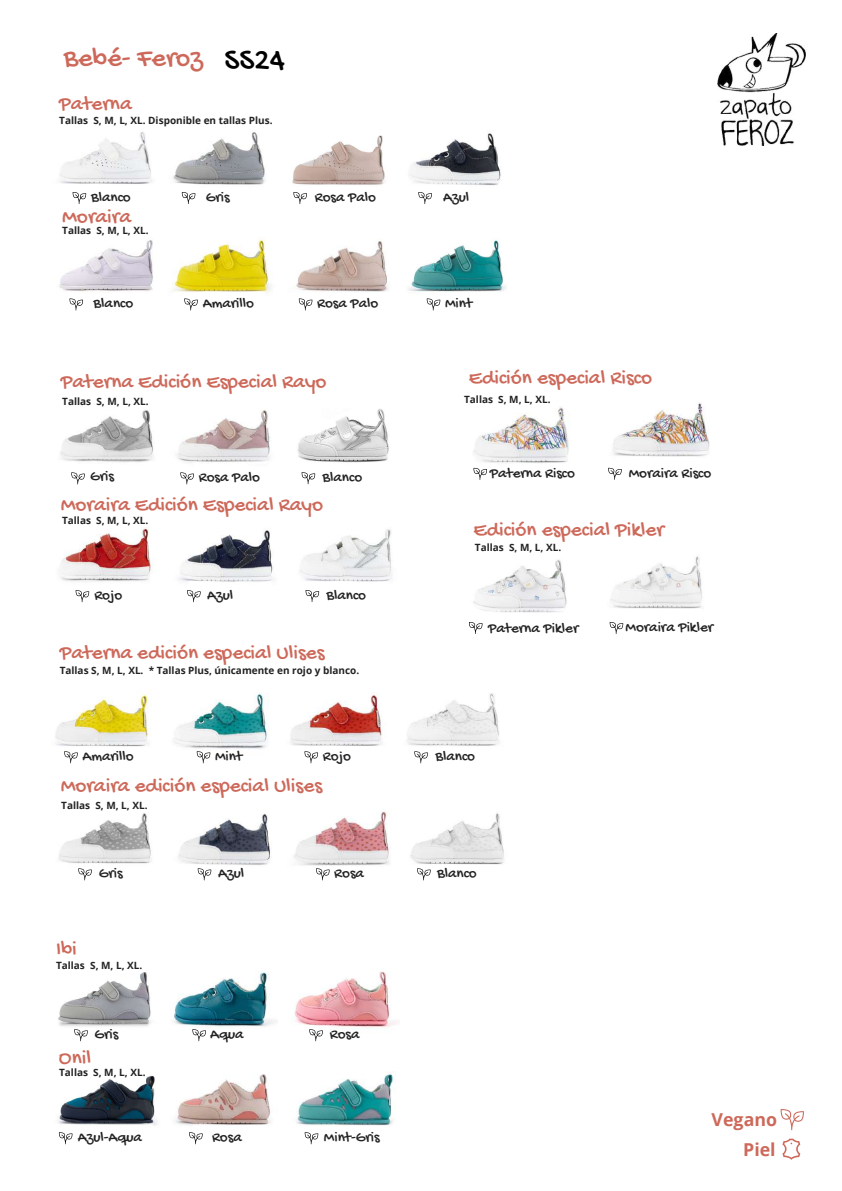
<style>
.page{position:relative;width:842px;height:1191px;background:#fff}
.page>*{position:absolute;margin:0;border:0;box-sizing:border-box;transform-origin:0 0}
.t1{font:28px "Gochi Hand";color:#cd695a}
.t2{font:21.2px "Gochi Hand";color:#cd695a}
.t3{font:700 17.8px/29.6px "Open Sans";color:#cd695a;text-align:right}
.t4{font:15.1px "Gochi Hand";color:#222}
.t5{font:700 10px "Open Sans";color:#222}
.s1{font-size:32px;color:#000}
</style>
<div class="page">
<svg style="left:781px;top:1109px;width:23px;height:20px"></svg>
<svg style="left:782px;top:1138px;width:18px;height:21px"></svg>
<img style="left:717px;top:33px;width:89px;height:112px">
<img style="left:294px;top:811px;width:95px;height:55px">
<img style="left:410px;top:813px;width:94px;height:52px">
<img style="left:178px;top:814px;width:93px;height:58px">
<img style="left:58px;top:813px;width:94px;height:51px">
<svg style="left:198px;top:868px;width:13px;height:12px"></svg>
<svg style="left:316px;top:868px;width:14px;height:12px"></svg>
<svg style="left:417px;top:868px;width:14px;height:12px"></svg>
<svg style="left:78px;top:868px;width:14px;height:12px"></svg>
<img style="left:172px;top:238px;width:99px;height:54px">
<img style="left:59px;top:240px;width:94px;height:59px">
<img style="left:408px;top:240px;width:98px;height:60px">
<img style="left:296px;top:241px;width:92px;height:58px">
<svg style="left:70px;top:298px;width:13px;height:12px"></svg>
<svg style="left:184px;top:298px;width:14px;height:12px"></svg>
<svg style="left:299px;top:298px;width:13px;height:12px"></svg>
<svg style="left:427px;top:298px;width:13px;height:12px"></svg>
<img style="left:175px;top:1074px;width:96px;height:51px">
<img style="left:296px;top:1071px;width:100px;height:55px">
<img style="left:58px;top:1076px;width:99px;height:50px">
<svg style="left:59px;top:1132px;width:13px;height:12px"></svg>
<svg style="left:189px;top:1132px;width:14px;height:12px"></svg>
<svg style="left:305px;top:1132px;width:13px;height:12px"></svg>
<img style="left:60px;top:527px;width:93px;height:54px">
<img style="left:178px;top:530px;width:96px;height:52px">
<img style="left:299px;top:529px;width:93px;height:62px">
<svg style="left:469px;top:622px;width:13px;height:12px"></svg>
<svg style="left:610px;top:622px;width:13px;height:12px"></svg>
<img style="left:473px;top:407px;width:97px;height:61px">
<img style="left:613px;top:402px;width:97px;height:55px">
<svg style="left:473px;top:468px;width:14px;height:12px"></svg>
<svg style="left:608px;top:468px;width:14px;height:12px"></svg>
<svg style="left:76px;top:590px;width:13px;height:12px"></svg>
<svg style="left:187px;top:590px;width:14px;height:12px"></svg>
<svg style="left:306px;top:590px;width:13px;height:12px"></svg>
<img style="left:407px;top:693px;width:92px;height:53px">
<img style="left:55px;top:694px;width:97px;height:53px">
<img style="left:174px;top:692px;width:209px;height:64px">
<svg style="left:64px;top:751px;width:14px;height:12px"></svg>
<svg style="left:414px;top:751px;width:14px;height:12px"></svg>
<svg style="left:197px;top:751px;width:13px;height:12px"></svg>
<svg style="left:305px;top:751px;width:13px;height:12px"></svg>
<img style="left:292px;top:133px;width:209px;height:52px">
<img style="left:59px;top:132px;width:206px;height:62px">
<svg style="left:73px;top:192px;width:13px;height:12px"></svg>
<svg style="left:182px;top:192px;width:13px;height:12px"></svg>
<svg style="left:293px;top:192px;width:14px;height:12px"></svg>
<svg style="left:418px;top:192px;width:14px;height:12px"></svg>
<img style="left:60px;top:410px;width:93px;height:52px">
<img style="left:177px;top:410px;width:93px;height:53px">
<img style="left:297px;top:409px;width:92px;height:54px">
<svg style="left:71px;top:472px;width:14px;height:12px"></svg>
<svg style="left:180px;top:472px;width:14px;height:12px"></svg>
<svg style="left:302px;top:472px;width:13px;height:12px"></svg>
<img style="left:58px;top:972px;width:218px;height:56px">
<img style="left:294px;top:971px;width:103px;height:58px">
<svg style="left:192px;top:1029px;width:14px;height:12px"></svg>
<svg style="left:309px;top:1029px;width:14px;height:12px"></svg>
<svg style="left:74px;top:1029px;width:14px;height:12px"></svg>
<img style="left:473px;top:559px;width:94px;height:54px">
<img style="left:610px;top:556px;width:92px;height:53px">
<h1 class="t1" style="left:64px;top:43px;width:223px">Bebé- Feroz <span class="s1">SS24</span></h1>
<h2 class="t2" style="left:59px;top:93px;width:74px">Paterna</h2>
<p class="t5" style="left:59px;top:114px;width:215px">Tallas S, M, L, XL. Disponible en tallas Plus.</p>
<h3 class="t4" style="left:91px;top:189px;width:41px">Blanco</h3>
<h3 class="t4" style="left:206px;top:189px;width:25px">Gris</h3>
<h3 class="t4" style="left:315px;top:189px;width:63px">Rosa Palo</h3>
<h3 class="t4" style="left:443px;top:189px;width:28px">Azul</h3>
<h2 class="t2" style="left:62px;top:206px;width:70px">Moraira</h2>
<p class="t5" style="left:62px;top:223px;width:88px">Tallas S, M, L, XL.</p>
<h3 class="t4" style="left:94px;top:295px;width:41px">Blanco</h3>
<h3 class="t4" style="left:203px;top:295px;width:53px">Amarillo</h3>
<h3 class="t4" style="left:317px;top:295px;width:63px">Rosa Palo</h3>
<h3 class="t4" style="left:445px;top:295px;width:29px">Mint</h3>
<h2 class="t2" style="left:61px;top:370px;width:267px">Paterna Edición Especial Rayo</h2>
<p class="t5" style="left:62px;top:394px;width:88px">Tallas S, M, L, XL.</p>
<h3 class="t4" style="left:90px;top:468px;width:25px">Gris</h3>
<h3 class="t4" style="left:199px;top:469px;width:63px">Rosa Palo</h3>
<h3 class="t4" style="left:322px;top:469px;width:41px">Blanco</h3>
<h2 class="t2" style="left:61px;top:493px;width:264px">Moraira Edición Especial Rayo</h2>
<p class="t5" style="left:62px;top:513px;width:88px">Tallas S, M, L, XL.</p>
<h3 class="t4" style="left:94px;top:587px;width:30px">Rojo</h3>
<h3 class="t4" style="left:207px;top:587px;width:28px">Azul</h3>
<h3 class="t4" style="left:326px;top:587px;width:41px">Blanco</h3>
<h2 class="t2" style="left:60px;top:641px;width:266px">Paterna edición especial Ulises</h2>
<p class="t5" style="left:60px;top:663px;width:301px">Tallas S, M, L, XL. * Tallas Plus, únicamente en rojo y blanco.</p>
<h2 class="t2" style="left:469px;top:366px;width:185px">Edición especial Risco</h2>
<p class="t5" style="left:464px;top:392px;width:88px">Tallas S, M, L, XL.</p>
<h3 class="t4" style="left:490px;top:465px;width:87px">Paterna Risco</h3>
<h3 class="t4" style="left:629px;top:465px;width:84px">Moraira Risco</h3>
<h2 class="t2" style="left:473px;top:519px;width:192px">Edición especial Pikler</h2>
<p class="t5" style="left:475px;top:540px;width:88px">Tallas S, M, L, XL.</p>
<h3 class="t4" style="left:488px;top:620px;width:92px">Paterna Pikler</h3>
<h3 class="t4" style="left:626px;top:619px;width:89px">Moraira Pikler</h3>
<h3 class="t4" style="left:82px;top:748px;width:53px">Amarillo</h3>
<h3 class="t4" style="left:215px;top:748px;width:29px">Mint</h3>
<h3 class="t4" style="left:323px;top:748px;width:30px">Rojo</h3>
<h3 class="t4" style="left:435px;top:748px;width:41px">Blanco</h3>
<h2 class="t2" style="left:61px;top:774px;width:263px">Moraira edición especial Ulises</h2>
<p class="t5" style="left:61px;top:797px;width:88px">Tallas S, M, L, XL.</p>
<h3 class="t4" style="left:99px;top:865px;width:25px">Gris</h3>
<h3 class="t4" style="left:218px;top:865px;width:28px">Azul</h3>
<h3 class="t4" style="left:334px;top:865px;width:31px">Rosa</h3>
<h3 class="t4" style="left:437px;top:865px;width:41px">Blanco</h3>
<h2 class="t2" style="left:56px;top:937px;width:22px">Ibi</h2>
<p class="t5" style="left:56px;top:958px;width:88px">Tallas S, M, L, XL.</p>
<h3 class="t4" style="left:94px;top:1026px;width:25px">Gris</h3>
<h3 class="t4" style="left:210px;top:1026px;width:35px">Aqua</h3>
<h3 class="t4" style="left:330px;top:1026px;width:31px">Rosa</h3>
<h2 class="t2" style="left:59px;top:1046px;width:34px">Onil</h2>
<p class="t5" style="left:59px;top:1064px;width:88px">Tallas S, M, L, XL.</p>
<h3 class="t4" style="left:78px;top:1129px;width:66px">Azul-Aqua</h3>
<h3 class="t4" style="left:212px;top:1129px;width:31px">Rosa</h3>
<h3 class="t4" style="left:324px;top:1129px;width:57px">Mint-Gris</h3>
<h3 class="t3" style="left:712px;top:1104px;width:67px">Vegano<br>Piel</h3>
</div>
